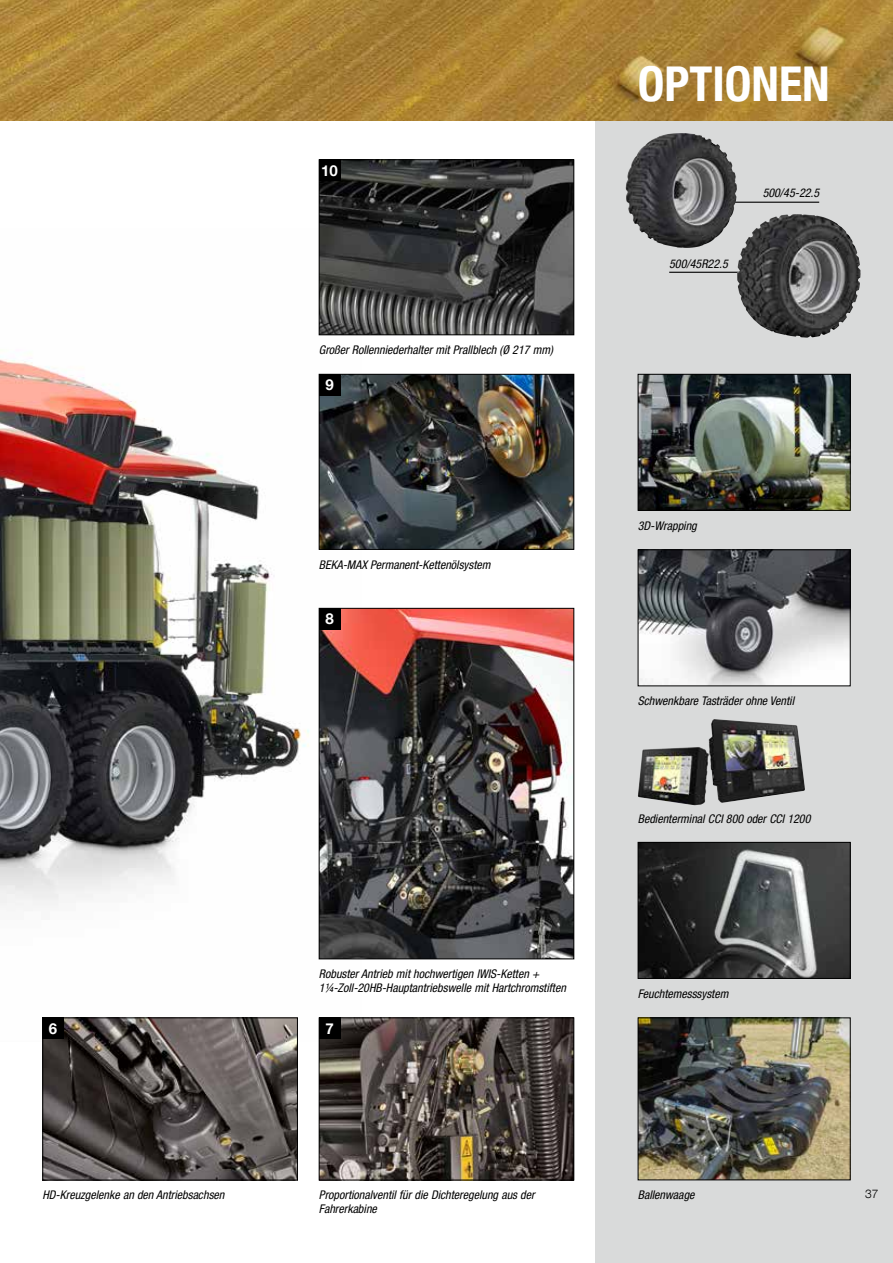
<style>
.page{position:relative;width:893px;height:1263px;background:#fff}
.page>*{position:absolute;margin:0;border:0;box-sizing:border-box;transform-origin:0 0}
.t1{font:700 condensed 48px "Helvetica Neue LT Com";color:#fff}
.t2{font:700 15px "Helvetica Neue LT Com";color:#fff}
.t3{font:italic condensed 12px/13.5px "Helvetica Neue LT Com";color:#000}
.t4{font:300 12px "Helvetica Neue LT Com";color:#000}
</style>
<div class="page">
<img style="left:0;top:229px;width:362px;height:813px">
<div style="left:595px;top:115px;width:298px;height:1148px;background:#d9dada"></div>
<img style="left:0;top:0;width:893px;height:121px">
<img style="left:321px;top:162px;width:251px;height:171px">
<div style="left:319px;top:160px;width:255px;height:175px;border:1px solid #000"></div>
<img style="left:321px;top:376px;width:251px;height:172px">
<div style="left:319px;top:374px;width:255px;height:176px;border:1px solid #000"></div>
<img style="left:321px;top:610px;width:251px;height:347px">
<div style="left:319px;top:608px;width:255px;height:351px;border:1px solid #000"></div>
<div style="left:319px;top:608px;width:21px;height:21px;background:#000"></div>
<div style="left:319px;top:160px;width:21px;height:21px;background:#000"></div>
<div style="left:319px;top:374px;width:21px;height:21px;background:#000"></div>
<img style="left:45px;top:1020px;width:251px;height:158px">
<div style="left:43px;top:1018px;width:255px;height:162px;border:1px solid #000"></div>
<img style="left:321px;top:1020px;width:251px;height:158px">
<div style="left:319px;top:1018px;width:255px;height:162px;border:1px solid #000"></div>
<div style="left:43px;top:1018px;width:21px;height:21px;background:#000"></div>
<div style="left:319px;top:1018px;width:21px;height:21px;background:#000"></div>
<img style="left:640px;top:376px;width:208px;height:133px">
<div style="left:638px;top:374px;width:212px;height:137px;border:1px solid #000"></div>
<hr style="left:733px;top:202px;width:86px;height:1px;background:#000">
<hr style="left:669px;top:272px;width:86px;height:1px;background:#000">
<img style="left:625px;top:133px;width:112px;height:115px">
<img style="left:737px;top:214px;width:124px;height:124px">
<img style="left:640px;top:552px;width:208px;height:132px">
<div style="left:638px;top:550px;width:212px;height:136px;border:1px solid #000"></div>
<img style="left:640px;top:844px;width:208px;height:133px">
<div style="left:638px;top:842px;width:212px;height:137px;border:1px solid #000"></div>
<img style="left:640px;top:1020px;width:208px;height:158px">
<div style="left:638px;top:1018px;width:212px;height:162px;border:1px solid #000"></div>
<img style="left:638px;top:719px;width:167px;height:86px">
<p class="t2" style="left:321px;top:161px;width:18px">10</p>
<p class="t3" style="left:319px;top:343px;width:236px">Großer Rollenniederhalter mit Prallblech (Ø 217 mm)</p>
<p class="t2" style="left:325px;top:375px;width:10px">9</p>
<p class="t3" style="left:319px;top:558px;width:173px">BEKA-MAX Permanent-Kettenölsystem</p>
<p class="t2" style="left:325px;top:609px;width:10px">8</p>
<p class="t3" style="left:319px;top:967px;width:248px">Robuster Antrieb mit hochwertigen IWIS-Ketten +<br>1¼-Zoll-20HB-Hauptantriebswelle mit Hartchromstiften</p>
<p class="t2" style="left:49px;top:1019px;width:10px">6</p>
<p class="t2" style="left:325px;top:1019px;width:10px">7</p>
<p class="t3" style="left:43px;top:1188px;width:183px">HD-Kreuzgelenke an den Antriebsachsen</p>
<p class="t3" style="left:319px;top:1188px;width:217px">Proportionalventil für die Dichteregelung aus der<br>Fahrerkabine</p>
<h1 class="t1" style="left:638px;top:55px;width:193px">OPTIONEN</h1>
<p class="t3" style="left:669px;top:257px;width:60px">500/45R22.5</p>
<p class="t3" style="left:763px;top:186px;width:58px">500/45-22.5</p>
<p class="t3" style="left:638px;top:519px;width:60px">3D-Wrapping</p>
<p class="t3" style="left:638px;top:694px;width:158px">Schwenkbare Tasträder ohne Ventil</p>
<p class="t3" style="left:638px;top:812px;width:174px">Bedienterminal CCI 800 oder CCI 1200</p>
<p class="t3" style="left:638px;top:987px;width:92px">Feuchtemesssystem</p>
<p class="t3" style="left:638px;top:1188px;width:58px">Ballenwaage</p>
<p class="t4" style="left:865px;top:1186px;width:15px">37</p>
</div>
